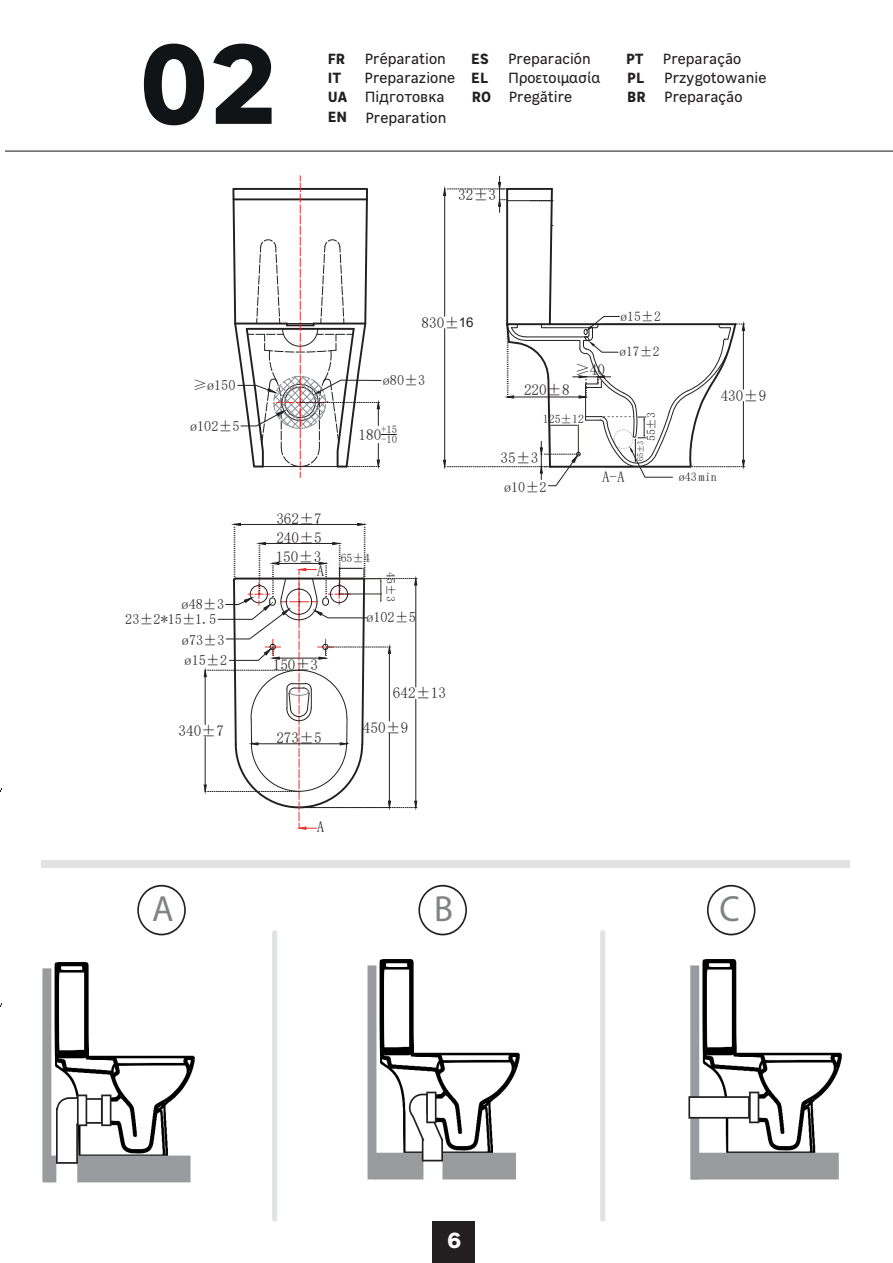
<style>
.page{position:relative;width:893px;height:1263px;background:#fff}
.page>*{position:absolute;margin:0;border:0;box-sizing:border-box;transform-origin:0 0}
.t1{font:700 113.4px "Leroy Merlin Sans";color:#111416}
.t2{font:36.45px "Myriad Pro";color:#808285;scale:.96 1}
.t3{font:700 21.9px "Leroy Merlin Sans";color:#fff;scale:1.06 1}
.t4{font:15.15px "Sim Sun";color:#231f20}
.t5{font:15.15px "N Sim Sun";color:#231f20}
.t6{font:14.85px "Leroy Merlin Sans";color:#231f20}
.t7{font:700 14.85px "Leroy Merlin Sans";color:#231f20}
.t8{font:14.1px/20.1px "N Sim Sun";color:#231f20}
.t9{font:14.1px "Sim Sun";color:#231f20}
.t10{font:13.35px "Sim Sun";color:#221e1f}
.t11{font:13.35px "Arial";color:#231f20}
.t12{font:12.15px "Sim Sun";color:#221e1f}
.t13{font:11.7px "Sim Sun";color:#221e1f}
.t14{font:11.7px "N Sim Sun";color:#221e1f}
.t15{font:10.65px "Sim Sun";color:#231f20}
.t16{font:8.85px "N Sim Sun";color:#231d1e;scale:.93 1}
.s1{font-weight:700}
.s2{font-family:"N Sim Sun"}
</style>
<div class="page">
<div style="left:432px;top:1221px;width:43px;height:41px;background:#231f20"></div>
<img style="left:54px;top:962px;width:141px;height:112px">
<svg style="left:42px;top:968px;width:149px;height:214px"></svg>
<img style="left:379px;top:959px;width:141px;height:112px">
<svg style="left:367px;top:965px;width:149px;height:214px"></svg>
<img style="left:702px;top:959px;width:141px;height:110px">
<svg style="left:688px;top:965px;width:151px;height:214px"></svg>
<div style="left:600px;top:930px;width:5px;height:291px;background:#e1e2e4;border-radius:2px"></div>
<div style="left:272px;top:930px;width:5px;height:291px;background:#e1e2e4;border-radius:2px"></div>
<svg style="left:418px;top:885px;width:49px;height:50px"></svg>
<svg style="left:137px;top:885px;width:49px;height:50px"></svg>
<svg style="left:707px;top:885px;width:48px;height:50px"></svg>
<div style="left:42px;top:860px;width:808px;height:7px;background:#e1e2e4"></div>
<hr style="left:5px;top:151px;width:888px;height:1px;background:#231f20">
<svg style="left:203px;top:523px;width:214px;height:307px"></svg>
<svg style="left:443px;top:176px;width:302px;height:311px"></svg>
<svg style="left:232px;top:176px;width:164px;height:301px"></svg>
<h1 class="t1" style="left:139px;top:-11px;width:140px">02</h1>
<p class="t9" style="left:193px;top:378px;width:44px">≥ø150</p>
<p class="t8" style="left:190px;top:416px;width:51px">ø102±5</p>
<p class="t7" style="left:328px;top:46px;width:19px">FR</p>
<p class="t6" style="left:365px;top:47px;width:83px">Préparation</p>
<p class="t7" style="left:471px;top:46px;width:19px">ES</p>
<p class="t6" style="left:508px;top:47px;width:84px">Preparación</p>
<p class="t7" style="left:626px;top:47px;width:19px">PT</p>
<p class="t6" style="left:663px;top:47px;width:80px">Preparação</p>
<p class="t7" style="left:328px;top:66px;width:15px">IT</p>
<p class="t6" style="left:364px;top:66px;width:126px">Preparazione <span class="s1">EL</span></p>
<p class="t6" style="left:508px;top:66px;width:94px">Προετοιμασία</p>
<p class="t7" style="left:627px;top:66px;width:19px">PL</p>
<p class="t6" style="left:664px;top:66px;width:104px">Przygotowanie</p>
<p class="t6" style="left:328px;top:85px;width:118px"><span class="s1">UA</span> Підготовка</p>
<p class="t6" style="left:472px;top:85px;width:102px"><span class="s1">RO</span> Pregătire</p>
<p class="t6" style="left:627px;top:85px;width:117px"><span class="s1">BR</span> Preparação</p>
<p class="t6" style="left:328px;top:106px;width:120px"><span class="s1">EN</span> Preparation</p>
<p class="t5" style="left:458px;top:187px;width:39px">32±3</p>
<p class="t4" style="left:422px;top:315px;width:39px">830<span class="s2">±</span></p>
<p class="t11" style="left:459px;top:313px;width:16px">16</p>
<p class="t8" style="left:383px;top:370px;width:44px">ø80±3</p>
<p class="t4" style="left:358px;top:427px;width:40px">180<sup>+15</sup></p>
<p class="t15" style="left:381px;top:434px;width:17px">-10</p>
<p class="t4" style="left:524px;top:382px;width:47px">220<span class="s2">±8</span></p>
<p class="t4" style="left:575px;top:362px;width:32px">≥40</p>
<p class="t13" style="left:543px;top:413px;width:43px">125±12</p>
<p class="t4" style="left:501px;top:450px;width:39px">35<span class="s2">±3</span></p>
<p class="t10" style="left:621px;top:310px;width:42px">ø15±2</p>
<p class="t10" style="left:619px;top:344px;width:42px">ø17±2</p>
<p class="t14" style="left:645px;top:441px;width:31px;rotate:-90deg">55±3</p>
<p class="t16" style="left:636px;top:461px;width:24px;rotate:-90deg">65±3</p>
<p class="t8" style="left:504px;top:476px;width:44px">ø10±2</p>
<p class="t4" style="left:602px;top:469px;width:24px">A-A</p>
<p class="t4" style="left:721px;top:388px;width:47px">430<span class="s2">±9</span></p>
<p class="t12" style="left:679px;top:470px;width:40px">ø43 min</p>
<p class="t4" style="left:276px;top:511px;width:47px">362<span class="s2">±7</span></p>
<p class="t8" style="left:182px;top:594px;width:44px">ø48±3</p>
<p class="t8" style="left:182px;top:630px;width:47px">ø73±3 ø15±2</p>
<p class="t8" style="left:125px;top:608px;width:92px">23±2*15±1.5</p>
<p class="t4" style="left:179px;top:723px;width:47px">340<span class="s2">±7</span></p>
<p class="t4" style="left:276px;top:530px;width:47px">240<span class="s2">±5</span></p>
<p class="t4" style="left:276px;top:549px;width:47px">150<span class="s2">±3</span></p>
<p class="t4" style="left:317px;top:563px;width:9px">A</p>
<p class="t4" style="left:273px;top:657px;width:47px">150<span class="s2">±3</span></p>
<p class="t4" style="left:276px;top:730px;width:47px">273<span class="s2">±5</span></p>
<p class="t13" style="left:341px;top:552px;width:31px">65±4</p>
<p class="t13" style="left:397px;top:572px;width:31px;rotate:90deg">45±3</p>
<p class="t8" style="left:366px;top:607px;width:51px">ø102±5</p>
<p class="t4" style="left:393px;top:685px;width:55px">642<span class="s2">±13</span></p>
<p class="t4" style="left:363px;top:719px;width:47px">450<span class="s2">±9</span></p>
<p class="t4" style="left:317px;top:819px;width:9px">A</p>
<h2 class="t2" style="left:152px;top:886px;width:24px">A</h2>
<h2 class="t2" style="left:434px;top:886px;width:21px">B</h2>
<h2 class="t2" style="left:720px;top:886px;width:23px">C</h2>
<h3 class="t3" style="left:447px;top:1222px;width:15px">6</h3>
</div>
